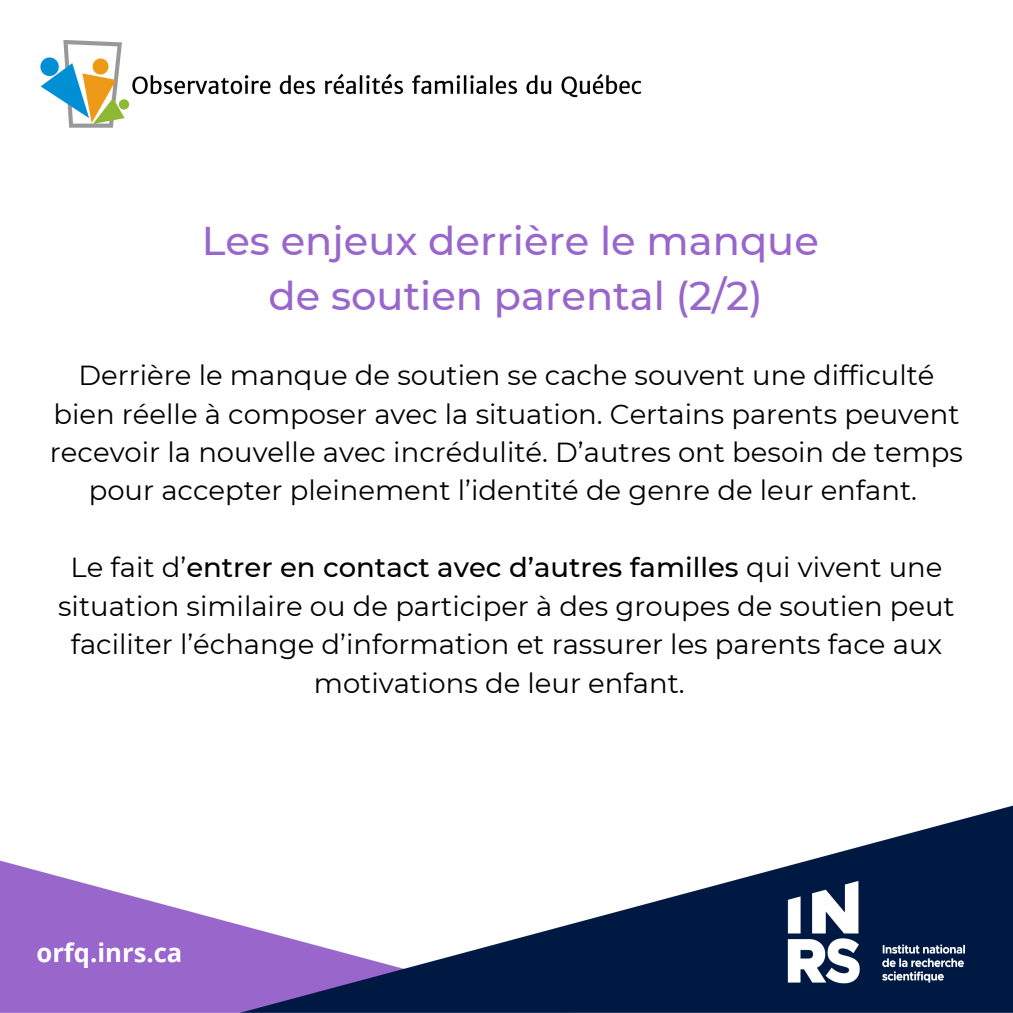
<style>
.page{position:relative;width:1013px;height:1013px;background:#fff}
.page>*{position:absolute;margin:0;border:0;box-sizing:border-box;transform-origin:0 0}
.t1{font:500 40px/55.2px "Montserrat";color:#96c;text-align:center}
.t2{font:27.5px/38.5px "Montserrat";color:#000;text-align:center}
.t3{font:700 25.62px "Open Sans";color:#fff}
.s1{font-weight:500}
</style>
<div class="page">
<img style="left:0;top:805px;width:1012px;height:207px">
<img style="left:40px;top:40px;width:602px;height:88px">
<h1 class="t1" style="left:202px;top:213px;width:618px">Les enjeux derrière le manque de soutien parental (2/2)</h1>
<p class="t2" style="left:50px;top:356px;width:914px">Derrière le manque de soutien se cache souvent une difficulté bien réelle à composer avec la situation. Certains parents peuvent recevoir la nouvelle avec incrédulité. D’autres ont besoin de temps pour accepter pleinement l’identité de genre de leur enfant.</p>
<p class="t2" style="left:58px;top:548px;width:898px">Le fait d’<span class="s1">entrer en contact avec d’autres familles</span> qui vivent une situation similaire ou de participer à des groupes de soutien peut faciliter l’échange d’information et rassurer les parents face aux motivations de leur enfant.</p>
<p class="t3" style="left:36px;top:934px;width:147px">orfq.inrs.ca</p>
</div>
